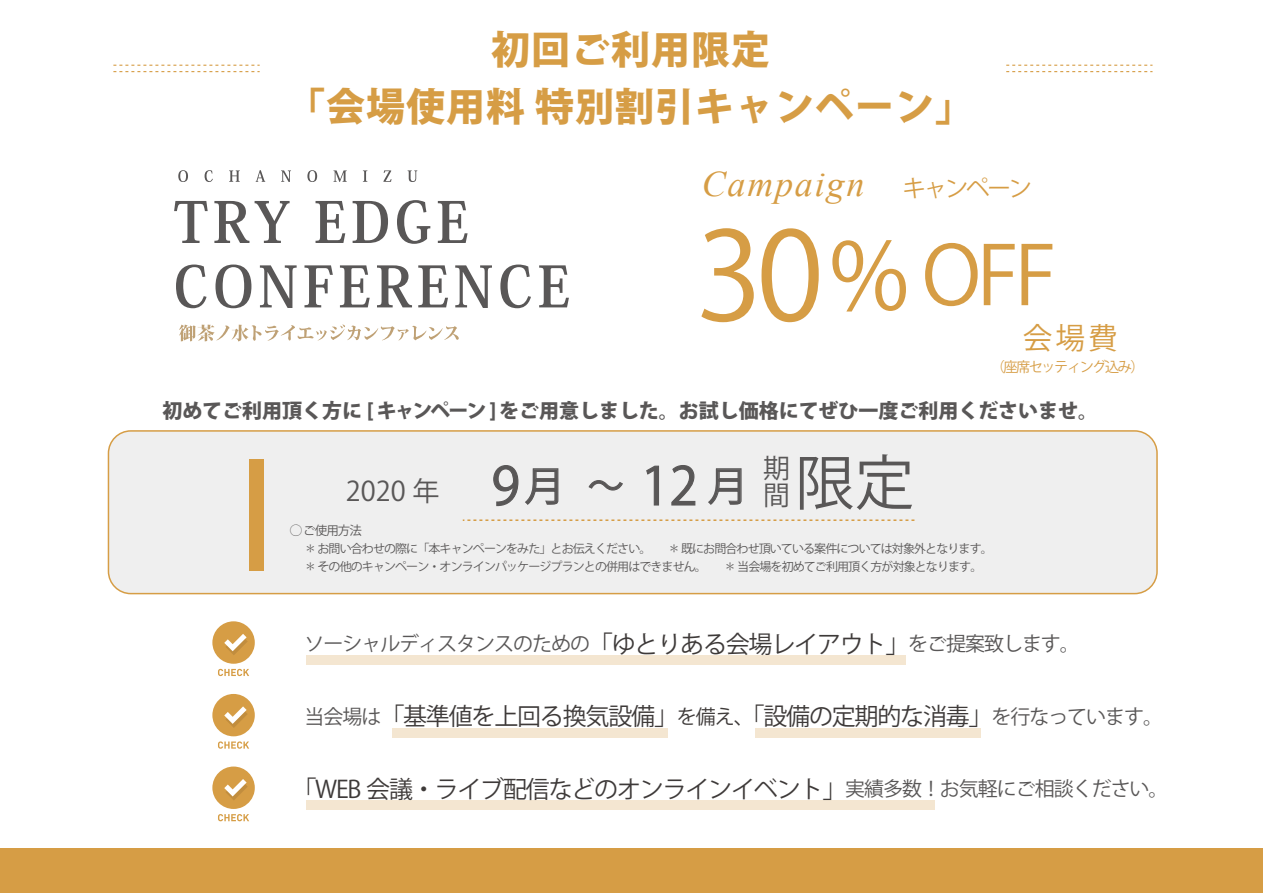
<style>
.page{position:relative;width:1263px;height:893px;background:#fff}
.page>*{position:absolute;margin:0;border:0;box-sizing:border-box;transform-origin:0 0}
.t1{font:121.35px "Hiragino Sans W5 83 pv RKSJ H";color:#d69d45}
.t2{font:80.4px "Hiragino Sans W5 83 pv RKSJ H";color:#d69d45}
.t3{font:59.55px "Hiragino Sans W5 83 pv RKSJ H";color:#595757}
.t4{font:800 39px "Koz Go Pr 6 N";letter-spacing:.025em;color:#d69d45}
.t5{font:italic 36px "Times New Roman";letter-spacing:.05em;color:#d69d45}
.t6{font:29.7px "Hiragino Sans W5 83 pv RKSJ H";color:#d69d45}
.t7{font:27.15px "Hiragino Sans W5 83 pv RKSJ H";color:#595757}
.t8{font:26.85px/26.8px "Hiragino Sans W5 83 pv RKSJ H";color:#595757}
.t9{font:24px "Hiragino Sans W6 83 pv RKSJ H";letter-spacing:-.05em;color:#3e3a39}
.t10{font:800 19.95px "Koz Go Pr 6 N";color:#595757}
.t11{font:19.95px "Hiragino Sans W6 83 pv RKSJ H";letter-spacing:-.05em;color:#595757}
.t12{font:14.1px "Hiragino Sans W4 83 pv RKSJ H";letter-spacing:-.1em;color:#d69d45}
.t13{font:12.45px "Hiragino Sans W6 83 pv RKSJ H";letter-spacing:-.075em;color:#595757}
.t14{font:12px/17.9px "Hiragino Sans W6 83 pv RKSJ H";letter-spacing:-.075em;color:#595757}
.s1{font-family:"Hiragino Sans W4 83 pv RKSJ H";font-style:normal;font-size:23.55px}
.s2{font-size:93.75px}
.s3{font-family:"Hiragino Sans W4 83 pv RKSJ H";font-size:51.75px}
.s4{font-family:"Hiragino Sans W4 83 pv RKSJ H";font-size:40.2px}
.s5{font-family:"Hiragino Sans W4 83 pv RKSJ H";font-size:36px}
.s6{font-size:24px;color:#3e3a39}
.s7{font-size:19.95px;color:#595757}
.s8{font-size:19.95px}
</style>
<div class="page">
<div style="left:307px;top:655px;width:599px;height:10px;background:#f4e6d1"></div>
<div style="left:108px;top:431px;width:1049px;height:163px;background:#efefef;border-radius:22px"></div>
<div style="left:108px;top:430px;width:1050px;height:164px;border:2px solid #d69d45;border-radius:22px"></div>
<svg style="left:493px;top:465px;width:66px;height:42px"></svg>
<svg style="left:588px;top:480px;width:35px;height:11px"></svg>
<svg style="left:646px;top:465px;width:13px;height:41px"></svg>
<svg style="left:671px;top:465px;width:25px;height:41px"></svg>
<svg style="left:708px;top:468px;width:34px;height:37px"></svg>
<div style="left:249px;top:460px;width:15px;height:111px;background:#d69d45"></div>
<svg style="left:113px;top:65px;width:147px;height:7px"></svg>
<svg style="left:1006px;top:65px;width:146px;height:7px"></svg>
<div style="left:0;top:848px;width:1263px;height:45px;background:#d69d45"></div>
<svg style="left:463px;top:519px;width:451px;height:2px"></svg>
<svg style="left:212px;top:621px;width:43px;height:55px"></svg>
<div style="left:393px;top:728px;width:275px;height:10px;background:#f4e6d1"></div>
<div style="left:755px;top:728px;width:226px;height:10px;background:#f4e6d1"></div>
<svg style="left:212px;top:694px;width:43px;height:55px"></svg>
<div style="left:307px;top:801px;width:628px;height:9px;background:#f4e6d1"></div>
<svg style="left:212px;top:766px;width:43px;height:55px"></svg>
<svg style="left:174px;top:201px;width:34px;height:42px"></svg>
<svg style="left:214px;top:201px;width:35px;height:42px"></svg>
<svg style="left:255px;top:201px;width:35px;height:42px"></svg>
<svg style="left:316px;top:201px;width:29px;height:42px"></svg>
<svg style="left:353px;top:201px;width:35px;height:42px"></svg>
<svg style="left:397px;top:200px;width:33px;height:44px"></svg>
<svg style="left:438px;top:201px;width:30px;height:42px"></svg>
<svg style="left:176px;top:265px;width:31px;height:43px"></svg>
<svg style="left:215px;top:265px;width:36px;height:43px"></svg>
<svg style="left:260px;top:265px;width:37px;height:43px"></svg>
<svg style="left:304px;top:265px;width:29px;height:42px"></svg>
<svg style="left:340px;top:265px;width:30px;height:42px"></svg>
<svg style="left:377px;top:265px;width:35px;height:42px"></svg>
<svg style="left:418px;top:265px;width:30px;height:42px"></svg>
<svg style="left:455px;top:265px;width:37px;height:43px"></svg>
<svg style="left:500px;top:265px;width:31px;height:43px"></svg>
<svg style="left:539px;top:265px;width:30px;height:42px"></svg>
<svg style="left:178px;top:170px;width:10px;height:12px"></svg>
<svg style="left:205px;top:170px;width:8px;height:12px"></svg>
<svg style="left:229px;top:170px;width:11px;height:12px"></svg>
<svg style="left:256px;top:170px;width:9px;height:12px"></svg>
<svg style="left:281px;top:170px;width:10px;height:12px"></svg>
<svg style="left:307px;top:170px;width:10px;height:12px"></svg>
<svg style="left:333px;top:170px;width:14px;height:12px"></svg>
<svg style="left:363px;top:170px;width:4px;height:12px"></svg>
<svg style="left:383px;top:170px;width:8px;height:12px"></svg>
<svg style="left:408px;top:170px;width:9px;height:12px"></svg>
<svg style="left:179px;top:324px;width:280px;height:17px"></svg>
<h3 class="t4" style="left:491px;top:28px;width:280px">初回ご利用限定</h3>
<h3 class="t4" style="left:286px;top:84px;width:689px">「会場使用料 特別割引キャンペーン」</h3>
<h3 class="t5" style="left:702px;top:159px;width:332px">Campaign <span class="s1">キャンペーン</span></h3>
<h1 class="t1" style="left:696px;top:208px;width:215px">30<span class="s2">%</span></h1>
<h2 class="t2" style="left:922px;top:230px;width:136px">OFF</h2>
<h3 class="t6" style="left:1023px;top:322px;width:96px">会場費</h3>
<p class="t12" style="left:991px;top:359px;width:156px">（座席セッティング込み）</p>
<h3 class="t10" style="left:162px;top:399px;width:937px">初めてご利用頂く方に [ キャンペーン ]をご用意しました。お試し価格にてぜひ一度ご利用くださいませ。</h3>
<h3 class="t7" style="left:346px;top:476px;width:404px">2020 年 <span class="s3">9</span><span class="s4">月</span> <span class="s5">～</span> <span class="s3">12</span> <span class="s4">月</span></h3>
<h3 class="t8" style="left:763px;top:456px;width:28px">期間</h3>
<h3 class="t3" style="left:795px;top:449px;width:121px">限定</h3>
<p class="t13" style="left:290px;top:523px;width:74px">◯ ご使用方法</p>
<p class="t14" style="left:304px;top:540px;width:690px;text-indent:364px">＊ 既にお問合わせ頂いている案件については対象外となります。＊ その他のキャンペーン・オンラインパッケージプランとの併用はできません。</p>
<p class="t14" style="left:304px;top:540px;width:348px">＊ お問い合わせの際に「本キャンペーンをみた」とお伝えください。</p>
<p class="t14" style="left:724px;top:558px;width:260px">＊ 当会場を初めてご利用頂く方が対象となります。</p>
<h3 class="t11" style="left:304px;top:633px;width:777px">ソーシャルディスタンスのための<span class="s6">「ゆとりある会場レイアウト」</span>をご提案致します。</h3>
<h3 class="t9" style="left:304px;top:703px;width:860px"><span class="s7">当会場は</span>「基準値を上回る換気設備」<span class="s8">を備え、</span>「設備の定期的な消毒」<span class="s7">を行なっています。</span></h3>
<h3 class="t9" style="left:292px;top:776px;width:877px">「WEB 会議・ライブ配信などのオンラインイベント」<span class="s7">実績多数！お気軽にご相談ください。</span></h3>
</div>
